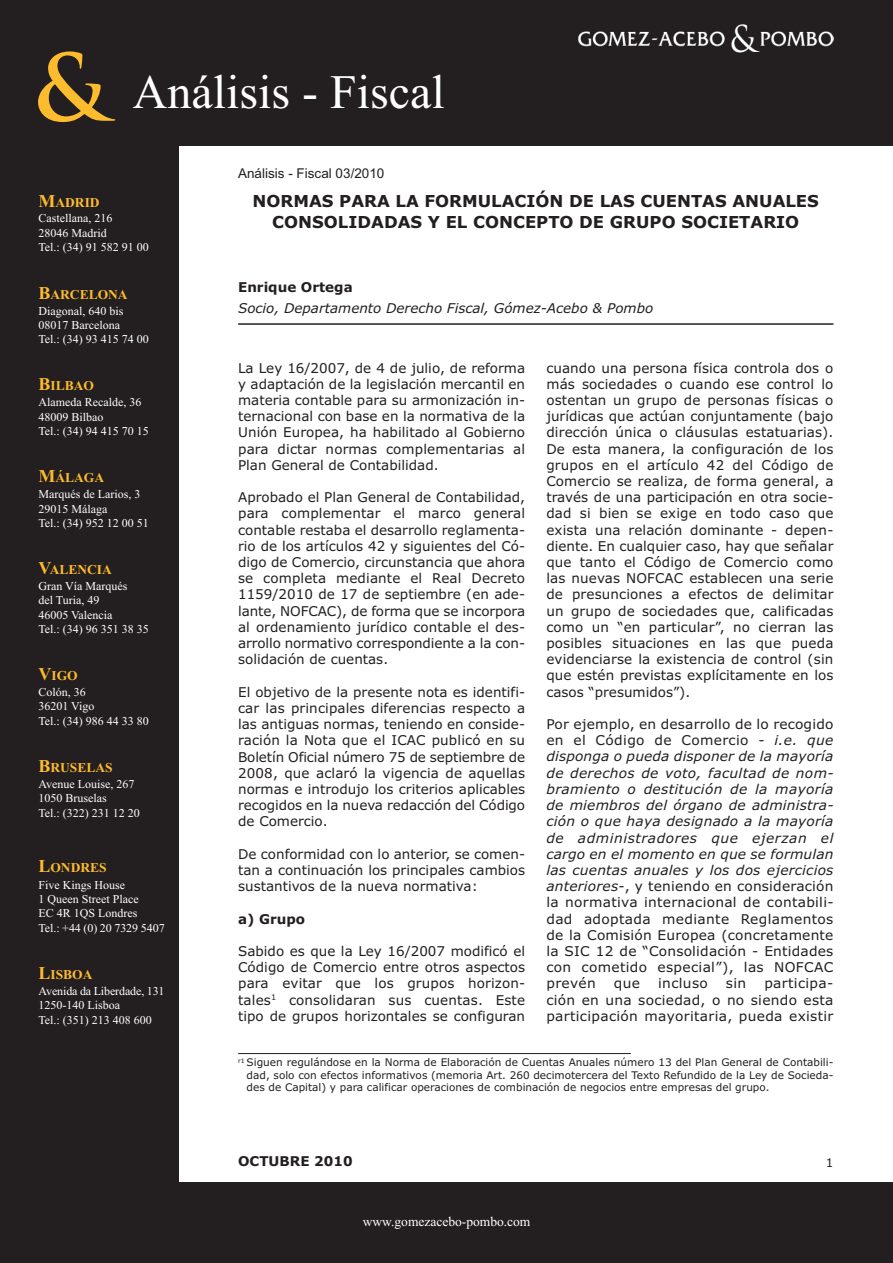
<style>
.page{position:relative;width:893px;height:1263px;background:#fff}
.page>*{position:absolute;margin:0;border:0;box-sizing:border-box;transform-origin:0 0}
.t1{font:48px "Times New Roman";color:#fff}
.t2{font:700 16.5px/21px "Verdana";color:#231f20;text-align:center}
.t3{font:13.5px/16.2px "Verdana";color:#231f20;text-align:justify}
.t4{font:italic 13.5px/16.2px "Verdana";letter-spacing:.01em;color:#231f20;text-align:justify}
.t5{font:700 13.5px "Times New Roman";color:#fdbb2e}
.t6{font:700 13.5px "Verdana";color:#231f20}
.t7{font:13.5px "Times New Roman";color:#fff}
.t8{font:13.5px "Arial";color:#231f20}
.t9{font:13.5px "Verdana";letter-spacing:.025em;color:#231f20}
.t10{font:12px/14.4px "Times New Roman";color:#fff}
.t11{font:12px "Verdana";color:#231f20}
.t12{font:10.5px/12.6px "Verdana";color:#231f20;text-align:justify}
.s1{font-family:"Trajan Pro";font-weight:700;font-size:90px;color:#fdbb2e}
.s2{font-size:18px}
.s3{font-style:normal}
</style>
<div class="page">
<div style="left:0;top:0;width:893px;height:146px;background:#231f20"></div>
<div style="left:0;top:0;width:178px;height:1263px;background:#231f20"></div>
<img style="left:578px;top:24px;width:255px;height:29px">
<div style="left:0;top:1183px;width:893px;height:80px;background:#231f20"></div>
<hr style="left:238px;top:323px;width:595px;height:2px;background:#231f20">
<hr style="left:238px;top:1053px;width:393px;height:1px;background:#231f20">
<h1 class="t1" style="left:33px;top:64px;width:413px"><span class="s1">&amp;</span> Análisis - Fiscal</h1>
<p class="t5" style="left:38px;top:194px;width:63px"><span class="s2">M</span>ADRID</p>
<p class="t10" style="left:38px;top:211px;width:112px">Castellana, 216<br>28046 Madrid<br>Tel.: (34) 91 582 91 00</p>
<p class="t5" style="left:38px;top:286px;width:91px"><span class="s2">B</span>ARCELONA</p>
<p class="t10" style="left:38px;top:303px;width:112px">Diagonal, 640 bis<br>08017 Barcelona<br>Tel.: (34) 93 415 74 00</p>
<p class="t5" style="left:38px;top:378px;width:57px"><span class="s2">B</span>ILBAO</p>
<p class="t10" style="left:38px;top:395px;width:112px">Alameda Recalde, 36<br>48009 Bilbao<br>Tel.: (34) 94 415 70 15</p>
<p class="t5" style="left:38px;top:470px;width:67px"><span class="s2">M</span>ÁLAGA</p>
<p class="t10" style="left:38px;top:487px;width:112px">Marqués de Larios, 3<br>29015 Málaga<br>Tel.: (34) 952 12 00 51</p>
<p class="t5" style="left:38px;top:562px;width:75px"><span class="s2">V</span>ALENCIA</p>
<p class="t10" style="left:38px;top:578px;width:112px">Gran Vía Marqués<br>del Turia, 49<br>46005 Valencia<br>Tel.: (34) 96 351 38 35</p>
<p class="t5" style="left:38px;top:667px;width:41px"><span class="s2">V</span>IGO</p>
<p class="t10" style="left:38px;top:684px;width:112px">Colón, 36<br>36201 Vigo<br>Tel.: (34) 986 44 33 80</p>
<p class="t5" style="left:38px;top:760px;width:76px"><span class="s2">B</span>RUSELAS</p>
<p class="t10" style="left:38px;top:777px;width:103px">Avenue Louise, 267<br>1050 Bruselas<br>Tel.: (322) 231 12 20</p>
<p class="t5" style="left:38px;top:860px;width:70px"><span class="s2">L</span>ONDRES</p>
<p class="t10" style="left:38px;top:877px;width:128px">Five Kings House<br>1 Queen Street Place<br>EC 4R 1QS Londres<br>Tel.: +44 (0) 20 7329 5407</p>
<p class="t5" style="left:38px;top:967px;width:56px"><span class="s2">L</span>ISBOA</p>
<p class="t10" style="left:38px;top:983px;width:128px">Avenida da Liberdade, 131<br>1250-140 Lisboa<br>Tel.: (351) 213 408 600</p>
<p class="t8" style="left:238px;top:166px;width:148px">Análisis - Fiscal 03/2010</p>
<p class="t2" style="left:253px;top:191px;width:568px">NORMAS PARA LA FORMULACIÓN DE LAS CUENTAS ANUALES<br>CONSOLIDADAS Y EL CONCEPTO DE GRUPO SOCIETARIO</p>
<p class="t6" style="left:238px;top:279px;width:116px">Enrique Ortega</p>
<p class="t4" style="left:238px;top:300px;width:417px">Socio, Departamento Derecho Fiscal, Gómez-Acebo &amp; Pombo</p>
<p class="t3" style="left:238px;top:360px;width:289px">La Ley 16/2007, de 4 de julio, de reforma y adaptación de la legislación mercantil en materia contable para su armonización in&shy;ternacional con base en la normativa de la Unión Europea, ha habilitado al Gobierno para dictar normas complementarias al Plan General de Contabilidad.</p>
<p class="t3" style="left:238px;top:489px;width:289px">Aprobado el Plan General de Contabilidad, para complementar el marco general contable restaba el desarrollo reglamenta&shy;rio de los artículos 42 y siguientes del Có&shy;digo de Comercio, circunstancia que ahora se completa mediante el Real Decreto 1159/2010 de 17 de septiembre (en ade&shy;lante, NOFCAC), de forma que se incorpora al ordenamiento jurídico contable el des&shy;arrollo normativo correspondiente a la con&shy;solidación de cuentas.</p>
<p class="t3" style="left:238px;top:684px;width:289px">El objetivo de la presente nota es identifi&shy;car las principales diferencias respecto a las antiguas normas, teniendo en conside&shy;ración la Nota que el ICAC publicó en su Boletín Oficial número 75 de septiembre de 2008, que aclaró la vigencia de aquellas normas e introdujo los criterios aplicables recogidos en la nueva redacción del Código de Comercio.</p>
<p class="t3" style="left:238px;top:846px;width:289px">De conformidad con lo anterior, se comen&shy;tan a continuación los principales cambios sustantivos de la nueva normativa:</p>
<p class="t6" style="left:238px;top:911px;width:68px">a) Grupo</p>
<p class="t3" style="left:238px;top:943px;width:289px">Sabido es que la Ley 16/2007 modificó el Código de Comercio entre otros aspectos para evitar que los grupos horizon&shy;tales<sup>1</sup> consolidaran sus cuentas. Este tipo de grupos horizontales se configuran</p>
<p class="t3" style="left:546px;top:360px;width:289px">cuando una persona física controla dos o más sociedades o cuando ese control lo ostentan un grupo de personas físicas o jurídicas que actúan conjuntamente (bajo dirección única o cláusulas estatuarias).<br>De esta manera, la configuración de los grupos en el artículo 42 del Código de Comercio se realiza, de forma general, a través de una participación en otra socie&shy;dad si bien se exige en todo caso que exista una relación dominante - depen&shy;diente. En cualquier caso, hay que señalar que tanto el Código de Comercio como las nuevas NOFCAC establecen una serie de presunciones a efectos de delimitar un grupo de sociedades que, calificadas como un “en particular”, no cierran las posibles situaciones en las que pueda evidenciarse la existencia de control (sin que estén previstas explícitamente en los casos “presumidos”).</p>
<p class="t4" style="left:546px;top:716px;width:289px"><span class="s3">Por ejemplo, en desarrollo de lo recogido en el Código de Comercio -</span> i.e. que disponga o pueda disponer de la mayoría de derechos de voto, facultad de nom&shy;bramiento o destitución de la mayoría de miembros del órgano de administra&shy;ción o que haya designado a la mayoría de administradores que ejerzan el cargo en el momento en que se formulan las cuentas anuales y los dos ejercicios anteriores<span class="s3">-, y teniendo en consideración la normativa internacional de contabili&shy;dad adoptada mediante Reglamentos de la Comisión Europea (concretamente la SIC 12 de “Consolidación - Entidades con cometido especial”), las NOFCAC prevén</span></p>
<p class="t3" style="left:614px;top:975px;width:28px">que</p>
<p class="t9" style="left:658px;top:976px;width:51px">incluso</p>
<p class="t3" style="left:726px;top:975px;width:22px">sin</p>
<p class="t3" style="left:546px;top:975px;width:289px;text-indent:218px">participa&shy;ción en una sociedad, o no siendo esta participación mayoritaria, pueda existir</p>
<p class="t12" style="left:247px;top:1056px;width:588px;text-indent:-9px"><sup>r1</sup> Siguen regulándose en la Norma de Elaboración de Cuentas Anuales número 13 del Plan General de Contabili&shy;dad, solo con efectos informativos (memoria Art. 260 decimotercera del Texto Refundido de la Ley de Socieda&shy;des de Capital) y para calificar operaciones de combinación de negocios entre empresas del grupo.</p>
<p class="t6" style="left:238px;top:1154px;width:116px">OCTUBRE 2010</p>
<p class="t11" style="left:826px;top:1155px;width:9px">1</p>
<p class="t7" style="left:363px;top:1213px;width:169px">www.gomezacebo-pombo.com</p>
</div>
